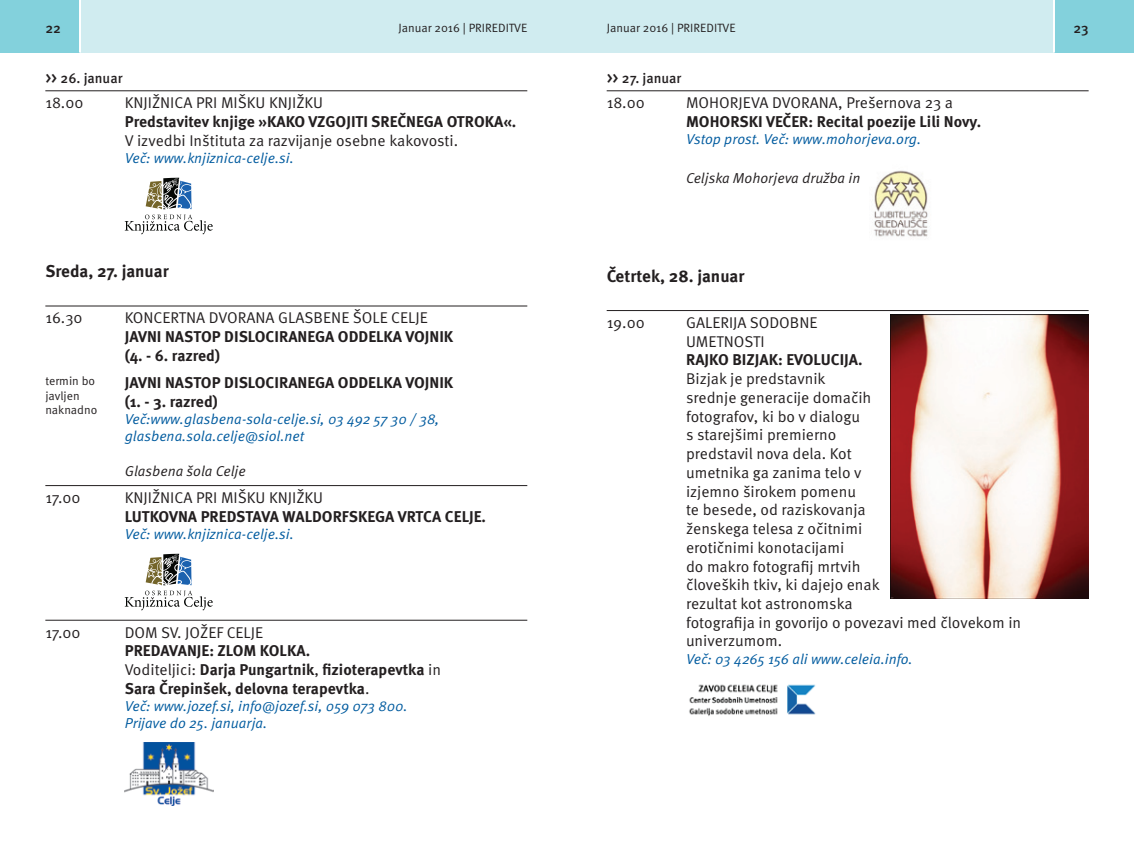
<style>
.page{position:relative;width:1134px;height:851px;background:#fff}
.page>*{position:absolute;margin:0;border:0;box-sizing:border-box;transform-origin:0 0}
.t1{font:700 17px "Meta Pro";color:#231f20}
.t2{font:15.6px/18.8px "Meta Pro";color:#231f20}
.t3{font:700 15.6px/18.8px "Meta Pro";color:#231f20}
.t4{font:italic 14.4px/17.2px "Meta Pro";color:#015b9f}
.t5{font:italic 14.4px "Meta Pro";color:#231f20}
.t6{font:500 14px "Meta Pro";color:#231f20}
.t7{font:12px/14.4px "Meta Pro";color:#231f20}
.s1{font-size:15.6px}
.s2{font-weight:400}
</style>
<div class="page">
<hr style="left:45px;top:90px;width:482px;height:1px;background:#231f20">
<hr style="left:45px;top:305px;width:482px;height:1px;background:#231f20">
<hr style="left:45px;top:485px;width:482px;height:1px;background:#231f20">
<hr style="left:45px;top:619px;width:482px;height:1px;background:#231f20">
<svg style="left:125px;top:177px;width:88px;height:57px"></svg>
<svg style="left:125px;top:553px;width:88px;height:57px"></svg>
<img style="left:125px;top:742px;width:88px;height:63px">
<hr style="left:607px;top:90px;width:482px;height:1px;background:#231f20">
<hr style="left:607px;top:310px;width:482px;height:1px;background:#231f20">
<img style="left:874px;top:170px;width:54px;height:67px">
<img style="left:890px;top:315px;width:199px;height:283px">
<img style="left:689px;top:684px;width:127px;height:32px">
<div style="left:0;top:0;width:567px;height:53px;background:#d0ecf0"></div>
<div style="left:567px;top:0;width:567px;height:53px;background:#d0ecf0"></div>
<div style="left:0;top:0;width:79px;height:53px;background:#83d1dc"></div>
<div style="left:1054px;top:0;width:80px;height:53px;background:#83d1dc"></div>
<hr style="left:79px;top:0;width:2px;height:53px;background:#fff">
<hr style="left:1053px;top:0;width:2px;height:53px;background:#fff">
<p class="t6" style="left:45px;top:20px;width:17px">22</p>
<p class="t7" style="left:398px;top:21px;width:131px">Januar 2016 | PRIREDITVE</p>
<p class="t7" style="left:607px;top:21px;width:131px">Januar 2016 | PRIREDITVE</p>
<p class="t6" style="left:1073px;top:20px;width:17px">23</p>
<p class="t6" style="left:45px;top:69px;width:79px"><span class="s1">&gt;&gt;</span> 26. januar</p>
<p class="t6" style="left:607px;top:69px;width:76px"><span class="s1">&gt;&gt;</span> 27. januar</p>
<p class="t2" style="left:45px;top:94px;width:40px">18.00</p>
<p class="t2" style="left:125px;top:94px;width:200px">KNJIŽNICA PRI MIŠKU KNJIŽKU</p>
<p class="t3" style="left:125px;top:113px;width:393px">Predstavitev knjige »KAKO VZGOJITI SREČNEGA OTROKA«.</p>
<p class="t2" style="left:125px;top:131px;width:335px">V izvedbi Inštituta za razvijanje osebne kakovosti.</p>
<p class="t4" style="left:125px;top:150px;width:171px">Več: www.knjiznica-celje.si.</p>
<p class="t1" style="left:45px;top:261px;width:125px">Sreda, 27. januar</p>
<p class="t2" style="left:45px;top:309px;width:39px">16.30</p>
<p class="t2" style="left:125px;top:309px;width:305px">KONCERTNA DVORANA GLASBENE ŠOLE CELJE</p>
<p class="t3" style="left:125px;top:328px;width:330px">JAVNI NASTOP DISLOCIRANEGA ODDELKA VOJNIK (4. - 6. razred)</p>
<p class="t7" style="left:45px;top:374px;width:54px">termin bo javljen naknadno</p>
<p class="t3" style="left:125px;top:374px;width:330px">JAVNI NASTOP DISLOCIRANEGA ODDELKA VOJNIK (1. - 3. razred)</p>
<p class="t4" style="left:125px;top:411px;width:316px">Več:www.glasbena-sola-celje.si, 03 492 57 30 / 38, glasbena.sola.celje@siol.net</p>
<p class="t5" style="left:125px;top:461px;width:123px">Glasbena šola Celje</p>
<p class="t2" style="left:45px;top:488px;width:37px">17.00</p>
<p class="t2" style="left:125px;top:488px;width:200px">KNJIŽNICA PRI MIŠKU KNJIŽKU</p>
<p class="t3" style="left:125px;top:507px;width:363px">LUTKOVNA PREDSTAVA WALDORFSKEGA VRTCA CELJE.</p>
<p class="t4" style="left:125px;top:526px;width:171px">Več: www.knjiznica-celje.si.</p>
<p class="t2" style="left:45px;top:623px;width:37px">17.00</p>
<p class="t2" style="left:125px;top:623px;width:140px">DOM SV. JOŽEF CELJE</p>
<p class="t3" style="left:125px;top:642px;width:318px">PREDAVANJE: ZLOM KOLKA.<br><span class="s2">Voditeljici:</span> Darja Pungartnik<span class="s2">,</span> fizioterapevtka <span class="s2">in<br></span>Sara Črepinšek, delovna terapevtka<span class="s2">.</span></p>
<p class="t4" style="left:125px;top:697px;width:284px">Več: www.jozef.si, info@jozef.si, 059 073 800.<br>Prijave do 25. januarja.</p>
<p class="t2" style="left:607px;top:94px;width:40px">18.00</p>
<p class="t2" style="left:686px;top:94px;width:269px">MOHORJEVA DVORANA, Prešernova 23 a</p>
<p class="t3" style="left:686px;top:113px;width:297px">MOHORSKI VEČER: Recital poezije Lili Novy.</p>
<p class="t4" style="left:686px;top:131px;width:237px">Vstop prost. Več: www.mohorjeva.org.</p>
<p class="t5" style="left:686px;top:168px;width:176px">Celjska Mohorjeva družba in</p>
<p class="t1" style="left:607px;top:265px;width:139px">Četrtek, 28. januar</p>
<p class="t2" style="left:607px;top:313px;width:40px">19.00</p>
<p class="t2" style="left:686px;top:313px;width:133px">GALERIJA SODOBNE<br>UMETNOSTI</p>
<p class="t3" style="left:686px;top:351px;width:178px">RAJKO BIZJAK: EVOLUCIJA.</p>
<p class="t2" style="left:686px;top:370px;width:337px">Bizjak je predstavnik<br>srednje generacije domačih<br>fotografov, ki bo v dialogu<br>s starejšimi premierno<br>predstavil nova dela. Kot<br>umetnika ga zanima telo v<br>izjemno širokem pomenu<br>te besede, od raziskovanja<br>ženskega telesa z očitnimi<br>erotičnimi konotacijami<br>do makro fotografij mrtvih<br>človeških tkiv, ki dajejo enak<br>rezultat kot astronomska<br>fotografija in govorijo o povezavi med človekom in univerzumom.</p>
<p class="t4" style="left:686px;top:650px;width:228px">Več: 03 4265 156 ali www.celeia.info.</p>
</div>
